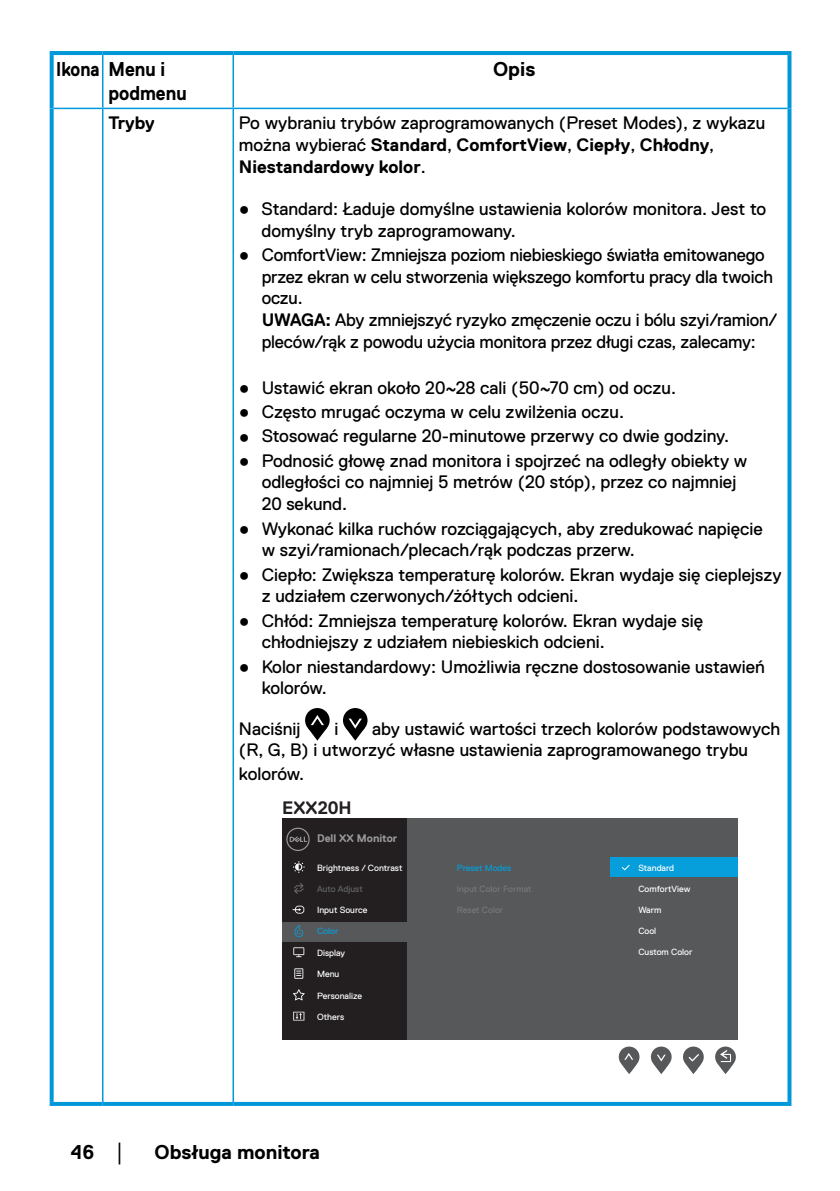
<style>
.page{position:relative;width:840px;height:1191px;background:#fff}
.page>*{position:absolute;margin:0;border:0;box-sizing:border-box;transform-origin:0 0}
.t1{font:700 20px "Dell Replica";color:#000}
.t2{font:700 20px/24px "Dell Replica";color:#000;scale:.87 1}
.t3{font:18px/21.6px "Dell Replica";color:#000}
.t4{font:700 18px "Dell Replica";color:#231f20}
.t5{font:700 18px "Dell Replica";letter-spacing:-.005em;color:#000}
.t6{font:700 11px "Dell Replica";color:#9b9b9b}
.t7{font:9px "Dell Replica";color:#fff}
.t8{font:9px "Dell Replica";color:#787878}
.t9{font:9px "Dell Replica";letter-spacing:-.005em;color:#069edb}
.t10{font:9px "Dell Replica";color:#646464}
.s1{font-weight:700}
.s2{font-family:"Arial"}
.s3{font-family:"Arial";font-weight:400;font-size:18px}
</style>
<div class="page">
<hr style="left:50px;top:51px;width:53px;height:4px;background:#0098d9">
<svg style="left:50px;top:55px;width:4px;height:53px"></svg>
<hr style="left:103px;top:51px;width:130px;height:4px;background:#0098d9">
<hr style="left:233px;top:51px;width:558px;height:4px;background:#0098d9">
<svg style="left:787px;top:55px;width:4px;height:53px"></svg>
<hr style="left:102px;top:55px;width:1px;height:53px;background:#0098d9">
<hr style="left:232px;top:55px;width:2px;height:53px;background:#0098d9">
<hr style="left:54px;top:108px;width:49px;height:1px;background:#0098d9">
<hr style="left:103px;top:108px;width:130px;height:1px;background:#0098d9">
<hr style="left:102px;top:109px;width:1px;height:993px;background:#0098d9">
<hr style="left:233px;top:108px;width:554px;height:1px;background:#0098d9">
<hr style="left:232px;top:109px;width:2px;height:993px;background:#0098d9">
<svg style="left:50px;top:108px;width:4px;height:994px;background:#15a0dc"></svg>
<svg style="left:787px;top:108px;width:4px;height:994px;background:#1fa4dd"></svg>
<svg style="left:50px;top:1102px;width:53px;height:4px"></svg>
<svg style="left:103px;top:1102px;width:130px;height:4px"></svg>
<svg style="left:233px;top:1102px;width:558px;height:4px;background:#0499d9"></svg>
<svg style="left:305px;top:708px;width:24px;height:32px"></svg>
<svg style="left:343px;top:708px;width:24px;height:32px"></svg>
<div style="left:282px;top:819px;width:455px;height:221px;background:#57585a"></div>
<div style="left:282px;top:819px;width:125px;height:221px;background:#231f20"></div>
<div style="left:282px;top:922px;width:125px;height:20px;background:#57585a"></div>
<svg style="left:286px;top:827px;width:23px;height:24px"></svg>
<svg style="left:293px;top:861px;width:11px;height:12px"></svg>
<svg style="left:294px;top:883px;width:9px;height:11px"></svg>
<svg style="left:294px;top:925px;width:9px;height:12px"></svg>
<svg style="left:293px;top:947px;width:11px;height:10px"></svg>
<svg style="left:294px;top:968px;width:9px;height:10px"></svg>
<svg style="left:293px;top:989px;width:11px;height:11px"></svg>
<svg style="left:293px;top:1011px;width:11px;height:9px"></svg>
<svg style="left:292px;top:905px;width:12px;height:8px"></svg>
<div style="left:609px;top:857px;width:128px;height:20px;background:#069edb"></div>
<svg style="left:621px;top:865px;width:8px;height:5px"></svg>
<svg style="left:715px;top:1046px;width:20px;height:28px"></svg>
<svg style="left:650px;top:1046px;width:21px;height:28px"></svg>
<svg style="left:618px;top:1046px;width:21px;height:28px"></svg>
<svg style="left:683px;top:1046px;width:20px;height:28px"></svg>
<p class="t2" style="left:108px;top:57px;width:91px;text-indent:-52px">Ikona Menu i podmenu</p>
<p class="t1" style="left:493px;top:58px;width:44px">Opis</p>
<p class="t5" style="left:108px;top:113px;width:48px">Tryby</p>
<p class="t3" style="left:239px;top:112px;width:527px">Po wybraniu trybów zaprogramowanych (Preset Modes), z wykazu można wybierać <span class="s1">Standard</span>, <span class="s1">ComfortView</span>, <span class="s1">Ciepły</span>, <span class="s1">Chłodny</span>,<br><span class="s1">Niestandardowy kolor</span>.</p>
<p class="t3" style="left:261px;top:198px;width:505px;text-indent:-23px"><span class="s2">●</span> Standard: Ładuje domyślne ustawienia kolorów monitora. Jest to domyślny tryb zaprogramowany.</p>
<p class="t3" style="left:261px;top:244px;width:517px;text-indent:-23px"><span class="s2">●</span> ComfortView: Zmniejsza poziom niebieskiego światła emitowanego przez ekran w celu stworzenia większego komfortu pracy dla twoich oczu.<br><span class="s1">UWAGA:</span> Aby zmniejszyć ryzyko zmęczenie oczu i bólu szyi/ramion/ pleców/rąk z powodu użycia monitora przez długi czas, zalecamy:</p>
<p class="t3" style="left:239px;top:377px;width:438px"><span class="s2">●</span> Ustawić ekran około 20~28 cali (50~70 cm) od oczu.</p>
<p class="t3" style="left:239px;top:401px;width:386px"><span class="s2">●</span> Często mrugać oczyma w celu zwilżenia oczu.</p>
<p class="t3" style="left:239px;top:425px;width:491px"><span class="s2">●</span> Stosować regularne 20-minutowe przerwy co dwie godziny.</p>
<p class="t3" style="left:261px;top:450px;width:487px;text-indent:-23px"><span class="s2">●</span> Podnosić głowę znad monitora i spojrzeć na odległy obiekty w odległości co najmniej 5 metrów (20 stóp), przez co najmniej<br>20 sekund.</p>
<p class="t3" style="left:261px;top:517px;width:502px;text-indent:-23px"><span class="s2">●</span> Wykonać kilka ruchów rozciągających, aby zredukować napięcie w szyi/ramionach/plecach/rąk podczas przerw.</p>
<p class="t3" style="left:261px;top:563px;width:521px;text-indent:-23px"><span class="s2">●</span> Ciepło: Zwiększa temperaturę kolorów. Ekran wydaje się cieplejszy z udziałem czerwonych/żółtych odcieni.</p>
<p class="t3" style="left:261px;top:609px;width:442px;text-indent:-23px"><span class="s2">●</span> Chłód: Zmniejsza temperaturę kolorów. Ekran wydaje się chłodniejszy z udziałem niebieskich odcieni.</p>
<p class="t3" style="left:261px;top:655px;width:504px;text-indent:-23px"><span class="s2">●</span> Kolor niestandardowy: Umożliwia ręczne dostosowanie ustawień kolorów.</p>
<p class="t3" style="left:239px;top:718px;width:63px">Naciśnij</p>
<p class="t3" style="left:334px;top:718px;width:5px">i</p>
<p class="t3" style="left:239px;top:718px;width:542px;line-height:21px;text-indent:133px">aby ustawić wartości trzech kolorów podstawowych (R, G, B) i utworzyć własne ustawienia zaprogramowanego trybu</p>
<p class="t3" style="left:239px;top:763px;width:67px">kolorów.</p>
<p class="t4" style="left:282px;top:798px;width:71px">EXX20H</p>
<p class="t6" style="left:317px;top:832px;width:82px">Dell XX Monitor</p>
<p class="t7" style="left:317px;top:862px;width:87px">Brightness / Contrast</p>
<p class="t10" style="left:317px;top:884px;width:47px">Auto Adjust</p>
<p class="t7" style="left:317px;top:905px;width:52px">Input Source</p>
<p class="t9" style="left:317px;top:926px;width:23px">Color</p>
<p class="t7" style="left:317px;top:947px;width:29px">Display</p>
<p class="t7" style="left:317px;top:969px;width:24px">Menu</p>
<p class="t7" style="left:317px;top:990px;width:46px">Personalize</p>
<p class="t7" style="left:317px;top:1012px;width:29px">Others</p>
<p class="t1" style="left:71px;top:1141px;width:57px">46 <span class="s3">│</span></p>
<p class="t1" style="left:154px;top:1141px;width:167px">Obsługa monitora</p>
<p class="t9" style="left:456px;top:862px;width:56px">Preset Modes</p>
<p class="t8" style="left:456px;top:884px;width:76px">Input Color Format</p>
<p class="t8" style="left:456px;top:905px;width:48px">Reset Color</p>
<p class="t7" style="left:638px;top:862px;width:37px">Standard</p>
<p class="t7" style="left:638px;top:904px;width:25px">Warm</p>
<p class="t7" style="left:638px;top:926px;width:19px">Cool</p>
<p class="t7" style="left:638px;top:884px;width:54px">ComfortView</p>
<p class="t7" style="left:638px;top:947px;width:55px">Custom Color</p>
</div>
